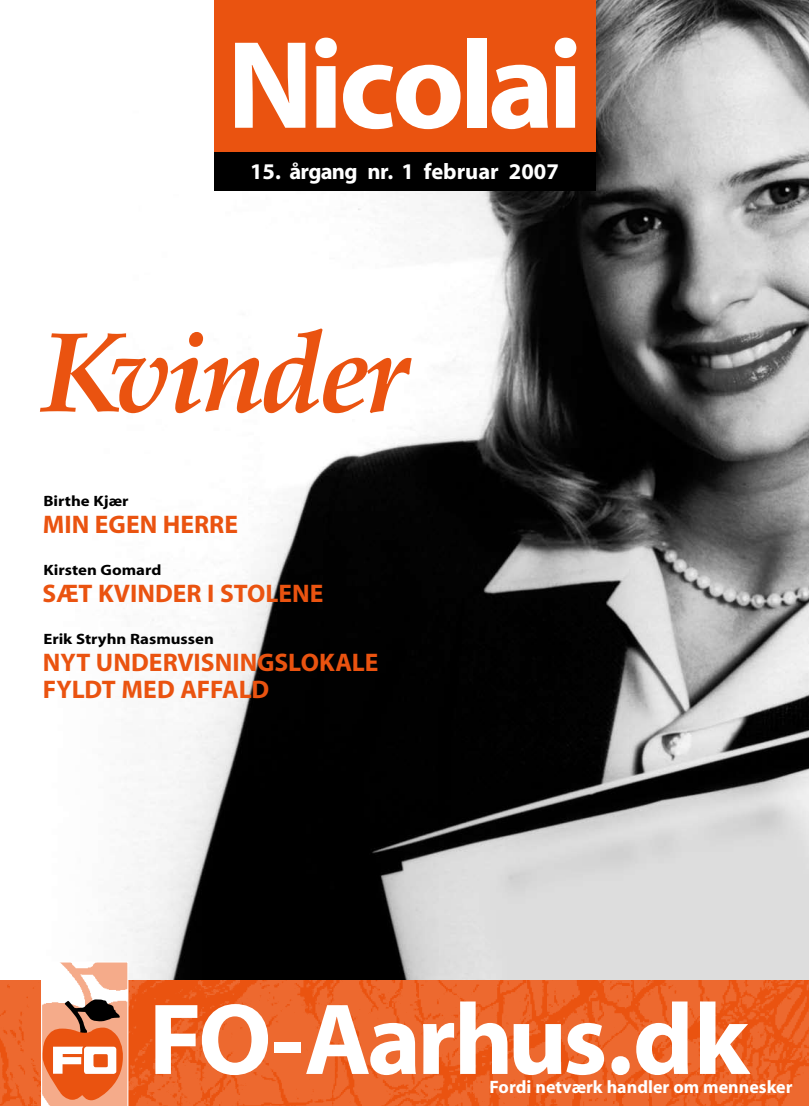
<style>
.page{position:relative;width:809px;height:1106px;background:#fff}
.page>*{position:absolute;margin:0;border:0;box-sizing:border-box;transform-origin:0 0}
.t1{font:700 126px "Myriad";letter-spacing:-.04em;color:#fff}
.t2{font:italic 700 114px "Palatino";letter-spacing:-.05em;color:#ea5310}
.t3{font:700 102px "Myriad";color:#fff}
.t4{font:700 25.5px "Myriad";color:#ea5310}
.t5{font:700 22.5px "Myriad";color:#fff}
.t6{font:700 18px "Myriad";color:#fff}
.t7{font:700 15px "Myriad";color:#000;scale:1.12 1}
</style>
<div class="page">
<img style="left:121px;top:0;width:687px;height:980px">
<img style="left:0;top:980px;width:808px;height:126px">
<div style="left:214px;top:0;width:380px;height:152px;background:#ea5310"></div>
<svg style="left:41px;top:961px;width:87px;height:145px"></svg>
<div style="left:214px;top:152px;width:380px;height:39px;background:#000"></div>
<h1 class="t1" style="left:226px;top:20px;width:357px">Nicolai</h1>
<p class="t5" style="left:250px;top:160px;width:310px">15. årgang nr. 1 februar 2007</p>
<h2 class="t2" style="left:40px;top:303px;width:370px">Kvinder</h2>
<p class="t7" style="left:43px;top:493px;width:77px">Birthe Kjær</p>
<p class="t4" style="left:43px;top:511px;width:197px">Min egen herre</p>
<p class="t7" style="left:43px;top:562px;width:107px">Kirsten Gomard</p>
<p class="t4" style="left:43px;top:580px;width:282px">Sæt kvinder i stolene</p>
<p class="t7" style="left:43px;top:631px;width:153px">Erik Stryhn Rasmussen</p>
<p class="t4" style="left:43px;top:649px;width:276px">Nyt undervisn ingsloka</p>
<p class="t4" style="left:352px;top:649px;width:28px">le</p>
<p class="t4" style="left:43px;top:676px;width:153px">fyldt med affa</p>
<p class="t4" style="left:238px;top:676px;width:32px">ld</p>
<h3 class="t3" style="left:148px;top:987px;width:601px">FO-Aarhus.dk</h3>
<p class="t6" style="left:489px;top:1077px;width:304px">Fordi netværk handler om mennesker</p>
</div>
